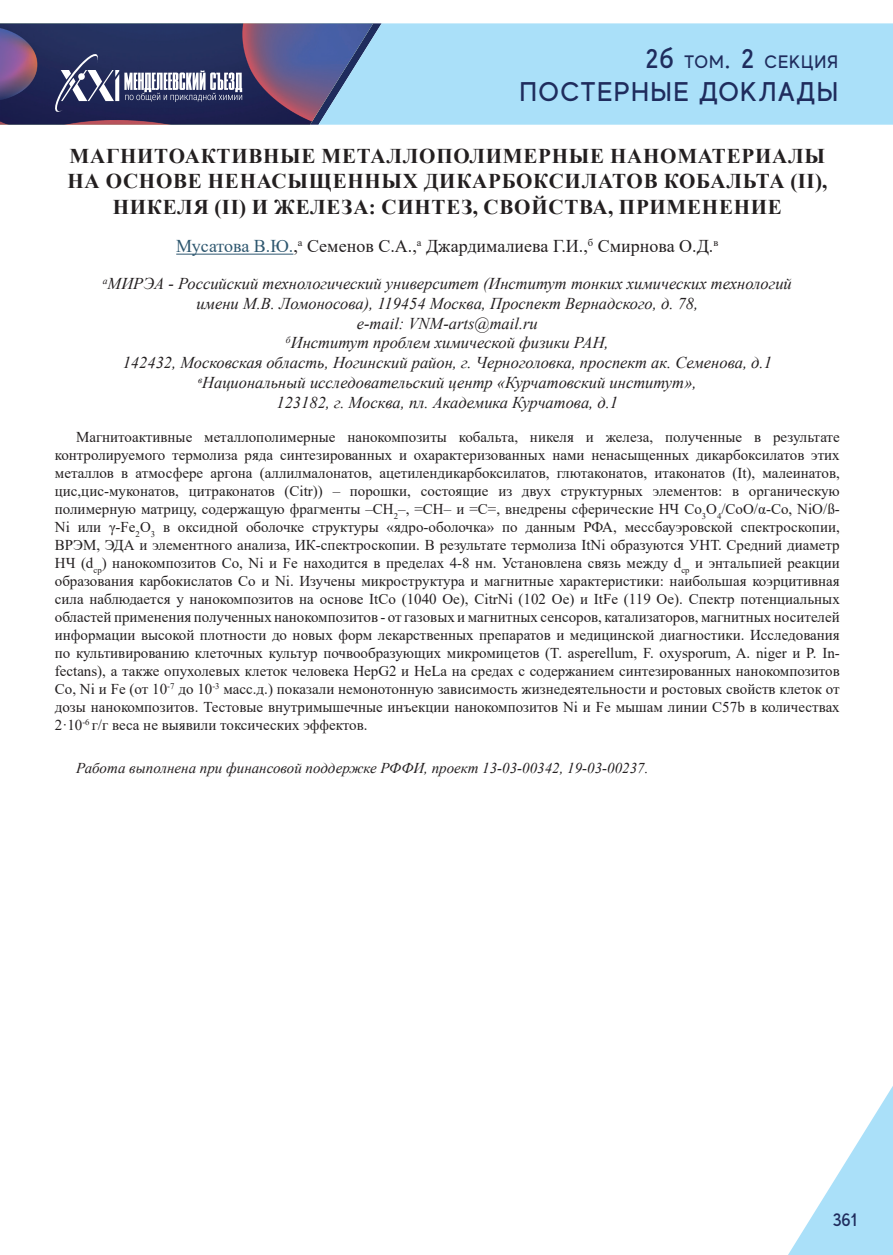
<style>
.page{position:relative;width:893px;height:1255px;background:#fff}
.page>*{position:absolute;margin:0;border:0;box-sizing:border-box;transform-origin:0 0}
.t1{font:500 27px "MADE Evolve Sans";letter-spacing:.05em;color:#1f2c5d}
.t2{font:700 21px/25.2px "Times New Roman";letter-spacing:.035em;color:#231f20;text-align:center}
.t3{font:18px "Times New Roman";color:#231f20}
.t4{font:500 18px "MADE Evolve Sans";letter-spacing:.05em;color:#1f2c5d}
.t5{font:italic 16.5px/19.8px "Times New Roman";color:#231f20;text-align:center}
.t6{font:15px/18px "Times New Roman";color:#231f20;text-align:justify}
.t7{font:italic 15px "Times New Roman";color:#231f20}
.s1{font-size:27px}
.s2{color:#2e576f}
</style>
<div class="page">
<div style="left:382px;top:23px;width:511px;height:102px;background:#aae0f9"></div>
<svg style="left:788px;top:1086px;width:105px;height:168px"></svg>
<svg style="left:0;top:23px;width:382px;height:102px;background:#51547e"></svg>
<hr style="left:176px;top:254px;width:117px;height:1px;background:#2e576f">
<p class="t4" style="left:645px;top:51px;width:194px"><span class="s1">2б</span> ТОМ<span class="s1">. 2</span> СЕКЦИЯ</p>
<h1 class="t1" style="left:520px;top:74px;width:320px">ПОСТЕРНЫЕ ДОКЛАДЫ</h1>
<h2 class="t2" style="left:68px;top:143px;width:761px">МАГНИТОАКТИВНЫЕ МЕТАЛЛОПОЛИМЕРНЫЕ НАНОМАТЕРИАЛЫ<br>НА ОСНОВЕ НЕНАСЫЩЕННЫХ ДИКАРБОКСИЛАТОВ КОБАЛЬТА (II),<br>НИКЕЛЯ (II) И ЖЕЛЕЗА: СИНТЕЗ, СВОЙСТВА, ПРИМЕНЕНИЕ</h2>
<p class="t3" style="left:176px;top:233px;width:544px"><span class="s2">Мусатова В.Ю.</span>,<sup>а</sup> Семенов С.А.,<sup>а</sup> Джардималиева Г.И.,<sup>б</sup> Смирнова О.Д.<sup>в</sup></p>
<p class="t5" style="left:103px;top:273px;width:690px"><sup>а</sup>МИРЭА - Российский технологический университет (Институт тонких химических технологий имени М.В. Ломоносова), 119454 Москва, Проспект Вернадского, д. 78,<br>e-mail: VNM-arts@mail.ru<br><sup>б</sup>Институт проблем химической физики РАН,<br>142432, Московская область, Ногинский район, г. Черноголовка, проспект ак. Семенова, д.1 <sup>в</sup>Национальный исследовательский центр «Курчатовский институт»,<br>123182, г. Москва, пл. Академика Курчатова, д.1</p>
<p class="t6" style="left:55px;top:427px;width:786px;text-indent:21px">Магнитоактивные металлополимерные нанокомпозиты кобальта, никеля и железа, полученные в результате контролируемого термолиза ряда синтезированных и охарактеризованных нами ненасыщенных дикарбоксилатов этих металлов в атмосфере аргона (аллилмалонатов, ацетилендикарбоксилатов, глютаконатов, итаконатов (It), малеинатов, цис,цис-муконатов, цитраконатов (Citr)) – порошки, состоящие из двух структурных элементов: в органическую полимерную матрицу, содержащую фрагменты –СН<sub>2</sub>–, =СН– и =С=, внедрены сферические НЧ Co<sub>3</sub>O<sub>4</sub>/CoO/α-Co, NiO/ß-Ni или γ-Fe<sub>2</sub>O<sub>3</sub> в оксидной оболочке структуры «ядро-оболочка» по данным РФА, мессбауэровской спектроскопии, ВРЭМ, ЭДА и элементного анализа, ИК-спектроскопии. В результате термолиза ItNi образуются УНТ. Средний диаметр НЧ (d<sub>cр</sub>) нанокомпозитов Сo, Ni и Fe находится в пределах 4-8 нм. Установлена связь между d<sub>cр</sub> и энтальпией реакции образования карбокислатов Сo и Ni. Изучены микроструктура и магнитные характеристики: наибольшая коэрцитивная сила наблюдается у нанокомпозитов на основе ItCo (1040 Oe), CitrNi (102 Oe) и ItFe (119 Oe). Спектр потенциальных областей применения полученных нанокомпозитов - от газовых и магнитных сенсоров, катализаторов, магнитных носителей информации высокой плотности до новых форм лекарственных препаратов и медицинской диагностики. Исследования по культивированию клеточных культур почвообразующих микромицетов (T. asperellum, F. oxysporum, A. niger и P. In&shy;feсtans), а также опухолевых клеток человека HepG2 и HeLa на средах с содержанием синтезированных нанокомпозитов Co, Ni и Fe (от 10<sup>-7</sup> до 10<sup>-3</sup> масс.д.) показали немонотонную зависимость жизнедеятельности и ростовых свойств клеток от дозы нанокомпозитов. Тестовые внутримышечные инъекции нанокомпозитов Ni и Fe мышам линии С57b в количествах 2·10<sup>-6</sup> г/г веса не выявили токсических эффектов.</p>
<p class="t7" style="left:76px;top:757px;width:574px">Работа выполнена при финансовой поддержке РФФИ, проект 13-03-00342, 19-03-00237.</p>
<p class="t4" style="left:832px;top:1208px;width:27px">361</p>
</div>
